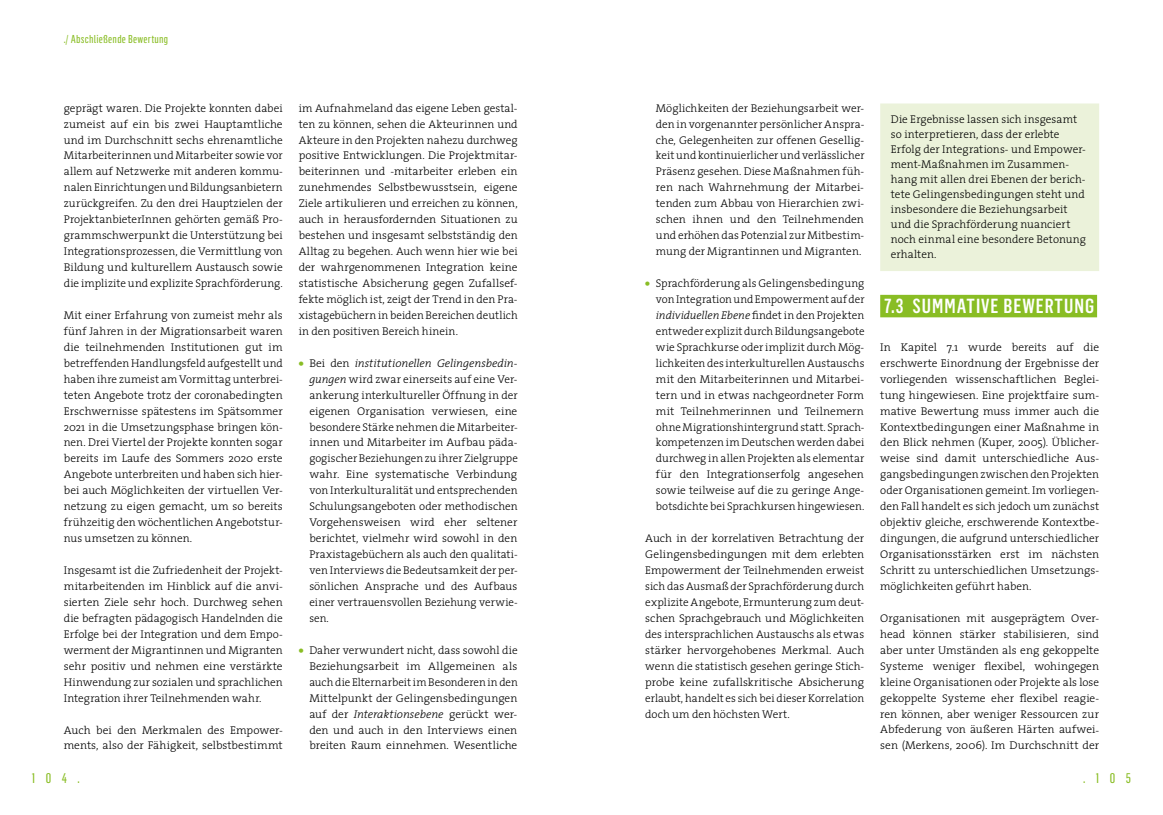
<style>
.page{position:relative;width:1163px;height:815px;background:#fff}
.page>*{position:absolute;margin:0;border:0;box-sizing:border-box;transform-origin:0 0}
.t1{font:500 20px "Flama Condensed";letter-spacing:.05em;color:#fff}
.t2{font:13.75px "Flama Condensed Basic";letter-spacing:.755em;color:#89bd24}
.t3{font:300 11.25px/16px "The Serif";letter-spacing:.005em;color:#000;text-align:justify}
.t4{font:11.25px "Flama Condensed Basic";letter-spacing:.025em;color:#89bd24}
.s1{font-weight:900;color:#89bd24}
.s2{font-style:italic}
</style>
<div class="page">
<div style="left:880px;top:295px;width:216px;height:22px;background:#89bd24"></div>
<div style="left:880px;top:103px;width:218px;height:168px;background:#ebf2da"></div>
<p class="t4" style="left:64px;top:32px;width:106px">./ Abschließende Bewertung</p>
<p class="t3" style="left:64px;top:100px;width:220px">geprägt waren. Die Projekte konnten dabei zumeist auf ein bis zwei Hauptamtliche und im Durchschnitt sechs ehrenamtliche Mitarbeiterinnen und Mitarbeiter sowie vor allem auf Netzwerke mit anderen kommu&shy;nalen Einrichtungen und Bildungsanbietern zurückgreifen. Zu den drei Hauptzielen der ProjektanbieterInnen gehörten gemäß Pro&shy;grammschwerpunkt die Unterstützung bei Integrationsprozessen, die Vermittlung von Bildung und kulturellem Austausch sowie die implizite und explizite Sprachförderung.</p>
<p class="t3" style="left:64px;top:307px;width:220px">Mit einer Erfahrung von zumeist mehr als fünf Jahren in der Migrationsarbeit waren die teilnehmenden Institutionen gut im betreffenden Handlungsfeld aufgestellt und haben ihre zumeist am Vormittag unterbrei&shy;teten Angebote trotz der coronabedingten Erschwernisse spätestens im Spätsommer 2021 in die Umsetzungsphase bringen kön&shy;nen. Drei Viertel der Projekte konnten sogar bereits im Laufe des Sommers 2020 erste Angebote unterbreiten und haben sich hier&shy;bei auch Möglichkeiten der virtuellen Ver&shy;netzung zu eigen gemacht, um so bereits frühzeitig den wöchentlichen Angebotstur&shy;nus umsetzen zu können.</p>
<p class="t3" style="left:64px;top:562px;width:220px">Insgesamt ist die Zufriedenheit der Projekt&shy;mitarbeitenden im Hinblick auf die anvi&shy;sierten Ziele sehr hoch. Durchweg sehen die befragten pädagogisch Handelnden die Erfolge bei der Integration und dem Empo&shy;werment der Migrantinnen und Migranten sehr positiv und nehmen eine verstärkte Hinwendung zur sozialen und sprachlichen Integration ihrer Teilnehmenden wahr.</p>
<p class="t3" style="left:64px;top:722px;width:220px">Auch bei den Merkmalen des Empower&shy;ments, also der Fähigkeit, selbstbestimmt</p>
<p class="t3" style="left:299px;top:100px;width:220px">im Aufnahmeland das eigene Leben gestal&shy;ten zu können, sehen die Akteurinnen und Akteure in den Projekten nahezu durchweg positive Entwicklungen. Die Projektmitar&shy;beiterinnen und -mitarbeiter erleben ein zunehmendes Selbstbewusstsein, eigene Ziele artikulieren und erreichen zu können, auch in herausfordernden Situationen zu bestehen und insgesamt selbstständig den Alltag zu begehen. Auch wenn hier wie bei der wahrgenommenen Integration keine statistische Absicherung gegen Zufallsef&shy;fekte möglich ist, zeigt der Trend in den Pra&shy;xistagebüchern in beiden Bereichen deutlich in den positiven Bereich hinein.</p>
<p class="t3" style="left:309px;top:355px;width:210px;text-indent:-11px"><span class="s1">•</span> Bei den <span class="s2">institutionellen Gelingensbedin&shy;gungen</span> wird zwar einerseits auf eine Ver&shy;ankerung interkultureller Öffnung in der eigenen Organisation verwiesen, eine besondere Stärke nehmen die Mitarbeiter&shy;innen und Mitarbeiter im Aufbau päda&shy;gogischer Beziehungen zu ihrer Zielgruppe wahr. Eine systematische Verbindung von Interkulturalität und entsprechenden Schulungsangeboten oder methodischen Vorgehensweisen wird eher seltener berichtet, vielmehr wird sowohl in den Praxistagebüchern als auch den qualitati&shy;ven Interviews die Bedeutsamkeit der per&shy;sönlichen Ansprache und des Aufbaus einer vertrauensvollen Beziehung verwie&shy;sen.</p>
<p class="t3" style="left:309px;top:642px;width:210px;text-indent:-11px"><span class="s1">•</span> Daher verwundert nicht, dass sowohl die Beziehungsarbeit im Allgemeinen als auch die Elternarbeit im Besonderen in den Mittelpunkt der Gelingensbedingungen auf der <span class="s2">Interaktionsebene</span> gerückt wer&shy;den und auch in den Interviews einen breiten Raum einnehmen. Wesentliche</p>
<p class="t3" style="left:656px;top:100px;width:210px">Möglichkeiten der Beziehungsarbeit wer&shy;den in vorgenannter persönlicher Anspra&shy;che, Gelegenheiten zur offenen Gesellig&shy;keit und kontinuierlicher und verlässlicher Präsenz gesehen. Diese Maßnahmen füh&shy;ren nach Wahrnehmung der Mitarbei&shy;tenden zum Abbau von Hierarchien zwi&shy;schen ihnen und den Teilnehmenden und erhöhen das Potenzial zur Mitbestim&shy;mung der Migrantinnen und Migranten.</p>
<p class="t3" style="left:656px;top:275px;width:210px;text-indent:-11px"><span class="s1">•</span> Sprachförderung als Gelingensbedingung von Integration und Empowerment auf der <span class="s2">individuellen Ebene</span> findet in den Projekten entweder explizit durch Bildungsangebote wie Sprachkurse oder implizit durch Mög&shy;lichkeiten des interkulturellen Austauschs mit den Mitarbeiterinnen und Mitarbei&shy;tern und in etwas nachgeordneter Form mit Teilnehmerinnen und Teilnemern ohne Migrationshintergrund statt. Sprach&shy;kompetenzen im Deutschen werden dabei durchweg in allen Projekten als elementar für den Integrationserfolg angesehen sowie teilweise auf die zu geringe Ange&shy;botsdichte bei Sprachkursen hingewiesen.</p>
<p class="t3" style="left:645px;top:530px;width:220px">Auch in der korrelativen Betrachtung der Gelingensbedingungen mit dem erlebten Empowerment der Teilnehmenden erweist sich das Ausmaß der Sprachförderung durch explizite Angebote, Ermunterung zum deut&shy;schen Sprachgebrauch und Möglichkeiten des intersprachlichen Austauschs als etwas stärker hervorgehobenes Merkmal. Auch wenn die statistisch gesehen geringe Stich&shy;probe keine zufallskritische Absicherung erlaubt, handelt es sich bei dieser Korrelation doch um den höchsten Wert.</p>
<p class="t3" style="left:890px;top:111px;width:197px;line-height:15px;text-align:left">Die Ergebnisse lassen sich insgesamt so interpretieren, dass der erlebte Erfolg der Integrations- und Empower&shy;ment-Maßnahmen im Zusammen&shy;hang mit allen drei Ebenen der berich&shy;tete Gelingensbedingungen steht und insbesondere die Beziehungsarbeit und die Sprachförderung nuanciert noch einmal eine besondere Betonung erhalten.</p>
<h1 class="t1" style="left:884px;top:294px;width:211px">7.3 SUMMATIVE BEWERTUNG</h1>
<p class="t3" style="left:880px;top:339px;width:220px">In Kapitel 7.1 wurde bereits auf die erschwerte Einordnung der Ergebnisse der vorliegenden wissenschaftlichen Beglei&shy;tung hingewiesen. Eine projektfaire sum&shy;mative Bewertung muss immer auch die Kontextbedingungen einer Maßnahme in den Blick nehmen (Kuper, 2005). Üblicher&shy;weise sind damit unterschiedliche Aus&shy;gangsbedingungen zwischen den Projekten oder Organisationen gemeint. Im vorliegen&shy;den Fall handelt es sich jedoch um zunächst objektiv gleiche, erschwerende Kontextbe&shy;dingungen, die aufgrund unterschiedlicher Organisationsstärken erst im nächsten Schritt zu unterschiedlichen Umsetzungs&shy;möglichkeiten geführt haben.</p>
<p class="t3" style="left:880px;top:610px;width:220px">Organisationen mit ausgeprägtem Over&shy;head können stärker stabilisieren, sind aber unter Umständen als eng gekoppelte Systeme weniger flexibel, wohingegen kleine Organisationen oder Projekte als lose gekoppelte Systeme eher flexibel reagie&shy;ren können, aber weniger Ressourcen zur Abfederung von äußeren Härten aufwei&shy;sen (Merkens, 2006). Im Durchschnitt der</p>
<p class="t2" style="left:32px;top:770px;width:49px">104.</p>
<p class="t2" style="left:1082px;top:770px;width:49px">.105</p>
</div>
